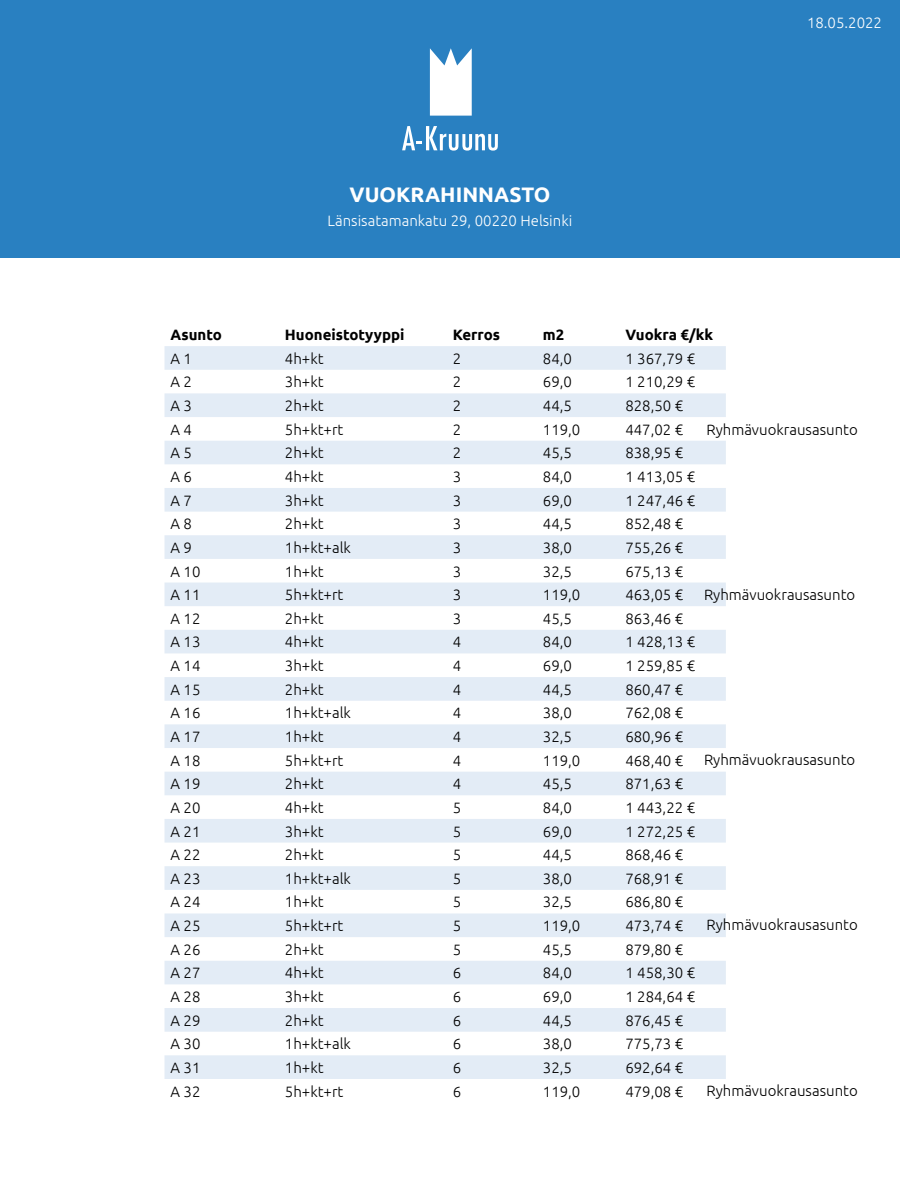
<style>
.page{position:relative;width:900px;height:1200px;background:#fff}
.page>*{position:absolute;margin:0;border:0;box-sizing:border-box;transform-origin:0 0}
.t1{font:700 21px "Ubuntu";color:#fff}
.t2{font:300 15px "Ubuntu";color:#000}
.t3{font:300 15px "Ubuntu";color:#fff}
.t4{font:700 15px "Ubuntu";color:#000}
</style>
<div class="page">
<div style="left:1px;top:1px;width:898px;height:256px;background:#2980c1"></div>
<div style="left:0;top:0;width:900px;height:258px;border:2px solid #2980c1"></div>
<svg style="left:430px;top:48px;width:42px;height:68px;background:#e0ecf6"></svg>
<svg style="left:402px;top:126px;width:96px;height:25px"></svg>
<svg style="left:165px;top:346px;width:561px;height:733px;fill:#e6eef7"></svg>
<h1 class="t1" style="left:350px;top:181px;width:202px">VUOKRAHINNASTO</h1>
<p class="t3" style="left:328px;top:212px;width:246px">Länsisatamankatu 29, 00220 Helsinki</p>
<p class="t3" style="left:807px;top:13px;width:77px">18.05.2022</p>
<p class="t4" style="left:171px;top:326px;width:53px">Asunto</p>
<p class="t4" style="left:285px;top:326px;width:121px">Huoneistotyyppi</p>
<p class="t4" style="left:453px;top:326px;width:49px">Kerros</p>
<p class="t4" style="left:543px;top:326px;width:23px">m2</p>
<p class="t4" style="left:625px;top:326px;width:89px">Vuokra €/kk</p>
<p class="t2" style="left:171px;top:349px;width:23px">A 1</p>
<p class="t2" style="left:285px;top:349px;width:40px">4h+kt</p>
<p class="t2" style="left:453px;top:349px;width:10px">2</p>
<p class="t2" style="left:543px;top:349px;width:31px">84,0</p>
<p class="t2" style="left:625px;top:349px;width:71px">1 367,79 €</p>
<p class="t2" style="left:171px;top:373px;width:23px">A 2</p>
<p class="t2" style="left:285px;top:373px;width:40px">3h+kt</p>
<p class="t2" style="left:453px;top:373px;width:10px">2</p>
<p class="t2" style="left:543px;top:373px;width:31px">69,0</p>
<p class="t2" style="left:625px;top:373px;width:71px">1 210,29 €</p>
<p class="t2" style="left:171px;top:397px;width:23px">A 3</p>
<p class="t2" style="left:285px;top:397px;width:40px">2h+kt</p>
<p class="t2" style="left:453px;top:397px;width:10px">2</p>
<p class="t2" style="left:543px;top:397px;width:31px">44,5</p>
<p class="t2" style="left:625px;top:397px;width:59px">828,50 €</p>
<p class="t2" style="left:171px;top:420px;width:23px">A 4</p>
<p class="t2" style="left:285px;top:420px;width:60px">5h+kt+rt</p>
<p class="t2" style="left:453px;top:420px;width:10px">2</p>
<p class="t2" style="left:543px;top:420px;width:39px">119,0</p>
<p class="t2" style="left:625px;top:420px;width:59px">447,02 €</p>
<p class="t2" style="left:171px;top:444px;width:23px">A 5</p>
<p class="t2" style="left:285px;top:444px;width:40px">2h+kt</p>
<p class="t2" style="left:453px;top:444px;width:10px">2</p>
<p class="t2" style="left:543px;top:444px;width:31px">45,5</p>
<p class="t2" style="left:625px;top:444px;width:59px">838,95 €</p>
<p class="t2" style="left:171px;top:468px;width:23px">A 6</p>
<p class="t2" style="left:285px;top:468px;width:40px">4h+kt</p>
<p class="t2" style="left:453px;top:468px;width:10px">3</p>
<p class="t2" style="left:543px;top:468px;width:31px">84,0</p>
<p class="t2" style="left:625px;top:468px;width:71px">1 413,05 €</p>
<p class="t2" style="left:171px;top:491px;width:23px">A 7</p>
<p class="t2" style="left:285px;top:491px;width:40px">3h+kt</p>
<p class="t2" style="left:453px;top:491px;width:10px">3</p>
<p class="t2" style="left:543px;top:491px;width:31px">69,0</p>
<p class="t2" style="left:625px;top:491px;width:71px">1 247,46 €</p>
<p class="t2" style="left:171px;top:515px;width:23px">A 8</p>
<p class="t2" style="left:285px;top:515px;width:40px">2h+kt</p>
<p class="t2" style="left:453px;top:515px;width:10px">3</p>
<p class="t2" style="left:543px;top:515px;width:31px">44,5</p>
<p class="t2" style="left:625px;top:515px;width:59px">852,48 €</p>
<p class="t2" style="left:171px;top:539px;width:23px">A 9</p>
<p class="t2" style="left:285px;top:539px;width:68px">1h+kt+alk</p>
<p class="t2" style="left:453px;top:539px;width:10px">3</p>
<p class="t2" style="left:543px;top:539px;width:31px">38,0</p>
<p class="t2" style="left:625px;top:539px;width:59px">755,26 €</p>
<p class="t2" style="left:171px;top:562px;width:31px">A 10</p>
<p class="t2" style="left:285px;top:562px;width:40px">1h+kt</p>
<p class="t2" style="left:453px;top:562px;width:10px">3</p>
<p class="t2" style="left:543px;top:562px;width:31px">32,5</p>
<p class="t2" style="left:625px;top:562px;width:59px">675,13 €</p>
<p class="t2" style="left:171px;top:586px;width:31px">A 11</p>
<p class="t2" style="left:285px;top:586px;width:60px">5h+kt+rt</p>
<p class="t2" style="left:453px;top:586px;width:10px">3</p>
<p class="t2" style="left:543px;top:586px;width:39px">119,0</p>
<p class="t2" style="left:625px;top:586px;width:59px">463,05 €</p>
<p class="t2" style="left:171px;top:609px;width:31px">A 12</p>
<p class="t2" style="left:285px;top:609px;width:40px">2h+kt</p>
<p class="t2" style="left:453px;top:609px;width:10px">3</p>
<p class="t2" style="left:543px;top:609px;width:31px">45,5</p>
<p class="t2" style="left:625px;top:609px;width:59px">863,46 €</p>
<p class="t2" style="left:171px;top:633px;width:31px">A 13</p>
<p class="t2" style="left:285px;top:633px;width:40px">4h+kt</p>
<p class="t2" style="left:453px;top:633px;width:10px">4</p>
<p class="t2" style="left:543px;top:633px;width:31px">84,0</p>
<p class="t2" style="left:625px;top:633px;width:71px">1 428,13 €</p>
<p class="t2" style="left:171px;top:657px;width:31px">A 14</p>
<p class="t2" style="left:285px;top:657px;width:40px">3h+kt</p>
<p class="t2" style="left:453px;top:657px;width:10px">4</p>
<p class="t2" style="left:543px;top:657px;width:31px">69,0</p>
<p class="t2" style="left:625px;top:657px;width:71px">1 259,85 €</p>
<p class="t2" style="left:171px;top:680px;width:31px">A 15</p>
<p class="t2" style="left:285px;top:680px;width:40px">2h+kt</p>
<p class="t2" style="left:453px;top:680px;width:10px">4</p>
<p class="t2" style="left:543px;top:680px;width:31px">44,5</p>
<p class="t2" style="left:625px;top:680px;width:59px">860,47 €</p>
<p class="t2" style="left:171px;top:704px;width:31px">A 16</p>
<p class="t2" style="left:285px;top:704px;width:68px">1h+kt+alk</p>
<p class="t2" style="left:453px;top:704px;width:10px">4</p>
<p class="t2" style="left:543px;top:704px;width:31px">38,0</p>
<p class="t2" style="left:625px;top:704px;width:59px">762,08 €</p>
<p class="t2" style="left:171px;top:728px;width:31px">A 17</p>
<p class="t2" style="left:285px;top:728px;width:40px">1h+kt</p>
<p class="t2" style="left:453px;top:728px;width:10px">4</p>
<p class="t2" style="left:543px;top:728px;width:31px">32,5</p>
<p class="t2" style="left:625px;top:728px;width:59px">680,96 €</p>
<p class="t2" style="left:171px;top:751px;width:31px">A 18</p>
<p class="t2" style="left:285px;top:751px;width:60px">5h+kt+rt</p>
<p class="t2" style="left:453px;top:751px;width:10px">4</p>
<p class="t2" style="left:543px;top:751px;width:39px">119,0</p>
<p class="t2" style="left:625px;top:751px;width:59px">468,40 €</p>
<p class="t2" style="left:171px;top:775px;width:31px">A 19</p>
<p class="t2" style="left:285px;top:775px;width:40px">2h+kt</p>
<p class="t2" style="left:453px;top:775px;width:10px">4</p>
<p class="t2" style="left:543px;top:775px;width:31px">45,5</p>
<p class="t2" style="left:625px;top:775px;width:59px">871,63 €</p>
<p class="t2" style="left:171px;top:799px;width:31px">A 20</p>
<p class="t2" style="left:285px;top:799px;width:40px">4h+kt</p>
<p class="t2" style="left:453px;top:799px;width:10px">5</p>
<p class="t2" style="left:543px;top:799px;width:31px">84,0</p>
<p class="t2" style="left:625px;top:799px;width:71px">1 443,22 €</p>
<p class="t2" style="left:171px;top:822px;width:31px">A 21</p>
<p class="t2" style="left:285px;top:822px;width:40px">3h+kt</p>
<p class="t2" style="left:453px;top:822px;width:10px">5</p>
<p class="t2" style="left:543px;top:822px;width:31px">69,0</p>
<p class="t2" style="left:625px;top:822px;width:71px">1 272,25 €</p>
<p class="t2" style="left:171px;top:846px;width:31px">A 22</p>
<p class="t2" style="left:285px;top:846px;width:40px">2h+kt</p>
<p class="t2" style="left:453px;top:846px;width:10px">5</p>
<p class="t2" style="left:543px;top:846px;width:31px">44,5</p>
<p class="t2" style="left:625px;top:846px;width:59px">868,46 €</p>
<p class="t2" style="left:171px;top:869px;width:31px">A 23</p>
<p class="t2" style="left:285px;top:869px;width:68px">1h+kt+alk</p>
<p class="t2" style="left:453px;top:869px;width:10px">5</p>
<p class="t2" style="left:543px;top:869px;width:31px">38,0</p>
<p class="t2" style="left:625px;top:869px;width:59px">768,91 €</p>
<p class="t2" style="left:171px;top:893px;width:31px">A 24</p>
<p class="t2" style="left:285px;top:893px;width:40px">1h+kt</p>
<p class="t2" style="left:453px;top:893px;width:10px">5</p>
<p class="t2" style="left:543px;top:893px;width:31px">32,5</p>
<p class="t2" style="left:625px;top:893px;width:59px">686,80 €</p>
<p class="t2" style="left:171px;top:917px;width:31px">A 25</p>
<p class="t2" style="left:285px;top:917px;width:60px">5h+kt+rt</p>
<p class="t2" style="left:453px;top:917px;width:10px">5</p>
<p class="t2" style="left:543px;top:917px;width:39px">119,0</p>
<p class="t2" style="left:625px;top:917px;width:59px">473,74 €</p>
<p class="t2" style="left:171px;top:940px;width:31px">A 26</p>
<p class="t2" style="left:285px;top:940px;width:40px">2h+kt</p>
<p class="t2" style="left:453px;top:940px;width:10px">5</p>
<p class="t2" style="left:543px;top:940px;width:31px">45,5</p>
<p class="t2" style="left:625px;top:940px;width:59px">879,80 €</p>
<p class="t2" style="left:171px;top:964px;width:31px">A 27</p>
<p class="t2" style="left:285px;top:964px;width:40px">4h+kt</p>
<p class="t2" style="left:453px;top:964px;width:10px">6</p>
<p class="t2" style="left:543px;top:964px;width:31px">84,0</p>
<p class="t2" style="left:625px;top:964px;width:71px">1 458,30 €</p>
<p class="t2" style="left:171px;top:988px;width:31px">A 28</p>
<p class="t2" style="left:285px;top:988px;width:40px">3h+kt</p>
<p class="t2" style="left:453px;top:988px;width:10px">6</p>
<p class="t2" style="left:543px;top:988px;width:31px">69,0</p>
<p class="t2" style="left:625px;top:988px;width:71px">1 284,64 €</p>
<p class="t2" style="left:171px;top:1011px;width:31px">A 29</p>
<p class="t2" style="left:285px;top:1011px;width:40px">2h+kt</p>
<p class="t2" style="left:453px;top:1011px;width:10px">6</p>
<p class="t2" style="left:543px;top:1011px;width:31px">44,5</p>
<p class="t2" style="left:625px;top:1011px;width:59px">876,45 €</p>
<p class="t2" style="left:171px;top:1035px;width:31px">A 30</p>
<p class="t2" style="left:285px;top:1035px;width:68px">1h+kt+alk</p>
<p class="t2" style="left:453px;top:1035px;width:10px">6</p>
<p class="t2" style="left:543px;top:1035px;width:31px">38,0</p>
<p class="t2" style="left:625px;top:1035px;width:59px">775,73 €</p>
<p class="t2" style="left:171px;top:1059px;width:31px">A 31</p>
<p class="t2" style="left:285px;top:1059px;width:40px">1h+kt</p>
<p class="t2" style="left:453px;top:1059px;width:10px">6</p>
<p class="t2" style="left:543px;top:1059px;width:31px">32,5</p>
<p class="t2" style="left:625px;top:1059px;width:59px">692,64 €</p>
<p class="t2" style="left:171px;top:1082px;width:31px">A 32</p>
<p class="t2" style="left:285px;top:1082px;width:60px">5h+kt+rt</p>
<p class="t2" style="left:453px;top:1082px;width:10px">6</p>
<p class="t2" style="left:543px;top:1082px;width:39px">119,0</p>
<p class="t2" style="left:625px;top:1082px;width:59px">479,08 €</p>
<p class="t2" style="left:706px;top:420px;width:153px">Ryhmävuokrausasunto</p>
<p class="t2" style="left:704px;top:586px;width:153px">Ryhmävuokrausasunto</p>
<p class="t2" style="left:704px;top:751px;width:153px">Ryhmävuokrausasunto</p>
<p class="t2" style="left:706px;top:916px;width:153px">Ryhmävuokrausasunto</p>
<p class="t2" style="left:706px;top:1081px;width:153px">Ryhmävuokrausasunto</p>
</div>
